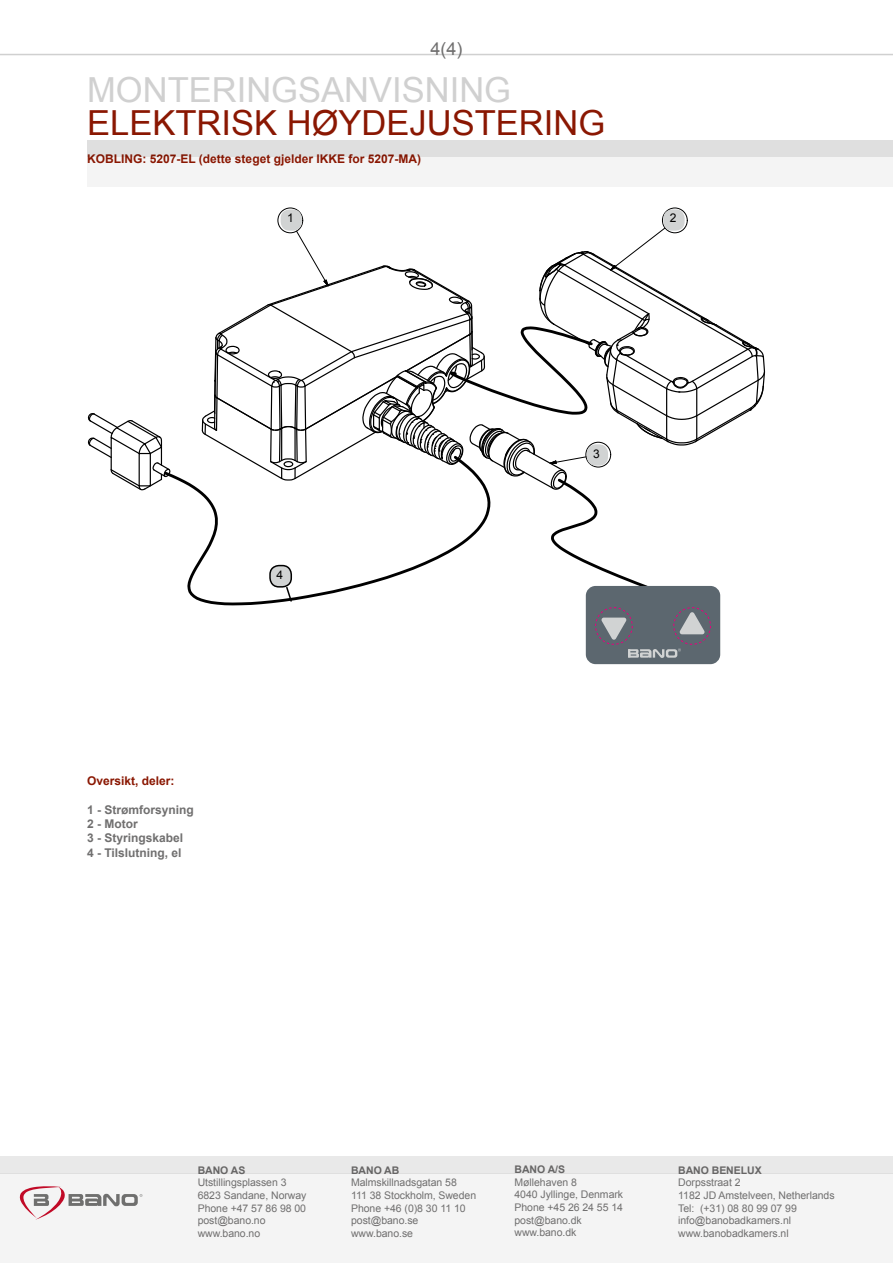
<style>
.page{position:relative;width:893px;height:1263px;background:#fff}
.page>*{position:absolute;margin:0;border:0;box-sizing:border-box;transform-origin:0 0}
.t1{font:34.5px "Arial";color:#8a1702}
.t2{font:34.5px "Arial";color:#d0d0d0}
.t3{font:18px "Arial";color:#706f6f}
.t4{font:700 12px "Arial";color:#8a1702}
.t5{font:700 12px/14.4px "Arial";color:#706f6f}
.t6{font:12px "Arial";color:#000}
.t7{font:11.7px "Arial";color:#000}
.t8{font:10.95px "Arial";color:#000}
.t9{font:10.5px/12.6px "Arial";letter-spacing:-.005em;color:#706f6f}
.t10{font:700 10.5px "Arial";letter-spacing:-.005em;color:#706f6f}
.t11{font:9.9px "Arial";color:#000}
</style>
<div class="page">
<svg style="left:87px;top:207px;width:634px;height:419px"></svg>
<svg style="left:162px;top:453px;width:330px;height:154px"></svg>
<div style="left:278px;top:208px;width:25px;height:25px;border:1px solid #000;border-radius:50%"></div>
<div style="left:662px;top:208px;width:26px;height:25px;border:1px solid #000;border-radius:50%"></div>
<div style="left:586px;top:586px;width:134px;height:78px;background:#5c676f;border-radius:10px"></div>
<div style="left:595px;top:607px;width:38px;height:38px;border:1px dashed #e6007d;border-radius:50%"></div>
<svg style="left:601px;top:618px;width:25px;height:22px"></svg>
<div style="left:673px;top:607px;width:38px;height:38px;border:1px dashed #e6007d;border-radius:50%"></div>
<svg style="left:680px;top:612px;width:25px;height:22px"></svg>
<svg style="left:628px;top:648px;width:53px;height:10px"></svg>
<hr style="left:0;top:54px;width:893px;height:1px;background:#d0d0d0">
<div style="left:0;top:1174px;width:893px;height:89px;background:#f4f4f4"></div>
<svg style="left:20px;top:1186px;width:122px;height:34px"></svg>
<div style="left:0;top:1157px;width:893px;height:17px;background:#e9e9e9"></div>
<div style="left:87px;top:140px;width:806px;height:47px;background:#f4f4f4"></div>
<div style="left:87px;top:140px;width:806px;height:16px;background:#dfdfdf"></div>
<div style="left:663px;top:209px;width:22px;height:22px;background:#d1d3d3;border-radius:9px"></div>
<div style="left:281px;top:209px;width:21px;height:22px;background:#d1d3d3;border-radius:9px"></div>
<svg style="left:201px;top:227px;width:565px;height:376px"></svg>
<h2 class="t3" style="left:430px;top:37px;width:34px">4(4)</h2>
<h1 class="t2" style="left:87px;top:67px;width:425px">MONTERINGSANVISNING</h1>
<h1 class="t1" style="left:87px;top:100px;width:519px">ELEKTRISK HØYDEJUSTERING</h1>
<p class="t4" style="left:87px;top:151px;width:335px">KOBLING: 5207-EL (dette steget gjelder IKKE for 5207-MA)</p>
<p class="t6" style="left:287px;top:210px;width:8px">1</p>
<p class="t6" style="left:670px;top:210px;width:8px">2</p>
<p class="t7" style="left:287px;top:213px;width:8px">1</p>
<p class="t7" style="left:672px;top:213px;width:8px">2</p>
<p class="t4" style="left:87px;top:773px;width:89px">Oversikt, deler:</p>
<p class="t5" style="left:87px;top:802px;width:108px">1 - Strømforsyning<br>2 - Motor<br>3 - Styringskabel<br>4 - Tilslutning, el</p>
<p class="t11" style="left:175px;top:805px;width:7px">2</p>
<p class="t6" style="left:276px;top:566px;width:8px">4</p>
<p class="t6" style="left:593px;top:446px;width:8px">3</p>
<p class="t7" style="left:595px;top:447px;width:8px">3</p>
<p class="t10" style="left:198px;top:1163px;width:49px">BANO AS</p>
<p class="t9" style="left:198px;top:1176px;width:110px">Utstillingsplassen 3<br>6823 Sandane, Norway<br>Phone +47 57 86 98 00 post@bano.no www.bano.no</p>
<p class="t10" style="left:351px;top:1163px;width:50px">BANO AB</p>
<p class="t9" style="left:351px;top:1176px;width:127px">Malmskillnadsgatan 58<br>111 38 Stockholm, Sweden<br>Phone +46 (0)8 30 11 10 post@bano.se www.bano.se</p>
<p class="t10" style="left:514px;top:1162px;width:52px">BANO A/S</p>
<p class="t9" style="left:514px;top:1176px;width:110px">Møllehaven 8<br>4040 Jyllinge, Denmark<br>Phone +45 26 24 55 14 post@bano.dk www.bano.dk</p>
<p class="t8" style="left:663px;top:1162px;width:36px">Status:</p>
<p class="t10" style="left:678px;top:1163px;width:85px">BANO BENELUX</p>
<p class="t9" style="left:678px;top:1176px;width:158px">Dorpsstraat 2<br>1182 JD Amstelveen, Netherlands<br>Tel: (+31) 08 80 99 07 99 info@banobadkamers.nl www.banobadkamers.nl</p>
</div>
